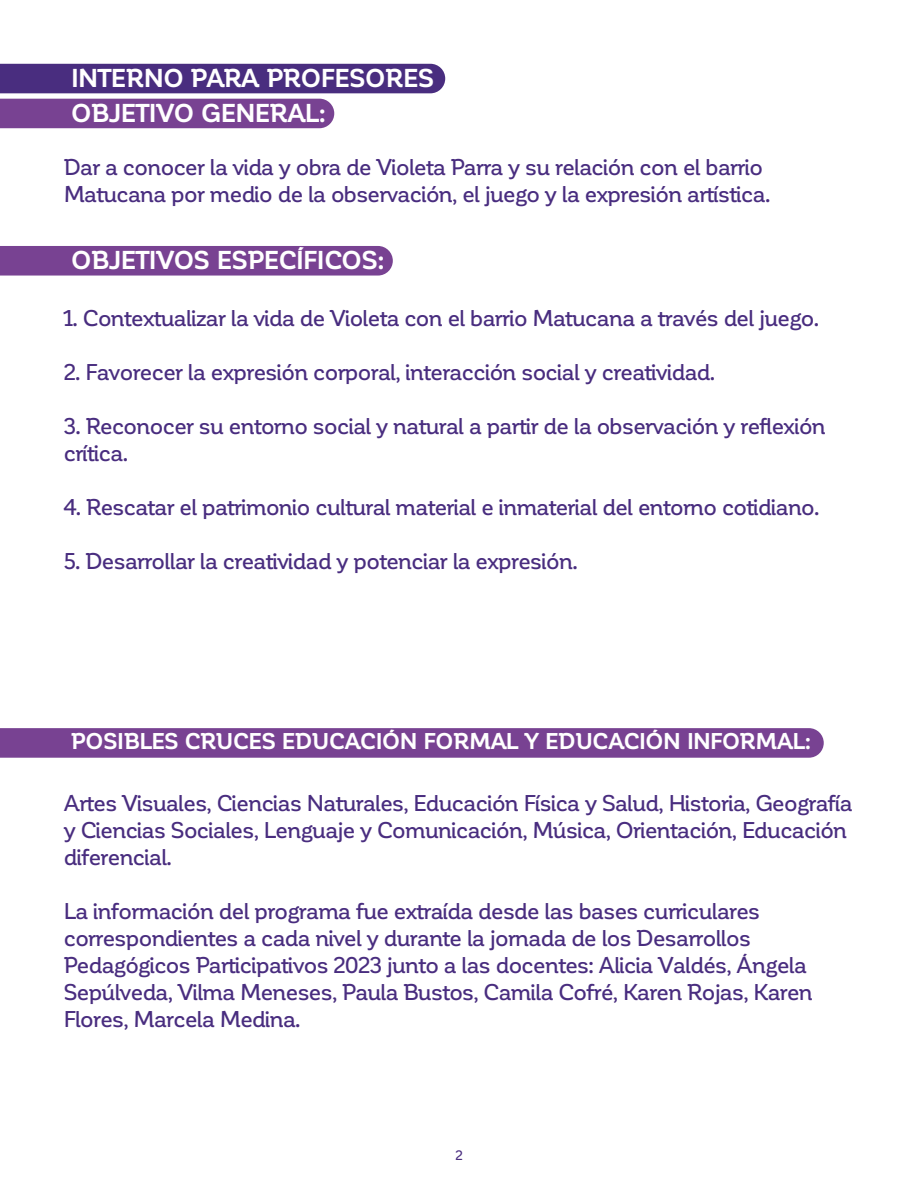
<style>
.page{position:relative;width:918px;height:1188px;background:#fff}
.page>*{position:absolute;margin:0;border:0;box-sizing:border-box;transform-origin:0 0}
.t1{font:700 25.5px/35px "Corporative";letter-spacing:-.01em;color:#fff}
.t2{font:500 22.5px/27px "Corporative";letter-spacing:-.03em;color:#492d7f}
.t3{font:700 22.5px "Corporative";letter-spacing:-.01em;color:#fff}
.t4{font:500 13.5px "Corporative";color:#492d7f}
</style>
<div class="page">
<div style="left:0;top:64px;width:445px;height:29px;background:#492d7f"></div>
<div style="left:0;top:99px;width:334px;height:29px;background:#784292"></div>
<div style="left:0;top:246px;width:393px;height:30px;background:#784292"></div>
<svg style="left:0;top:728px;width:824px;height:30px;background:#7a4593"></svg>
<p class="t1" style="left:71px;top:61px;width:364px">INTERNO PARA PROFESORES<br>OBJETIVO GENERAL:</p>
<p class="t2" style="left:64px;top:154px;width:708px">Dar a conocer la vida y obra de Violeta Parra y su relación con el barrio<br>Matucana por medio de la observación, el juego y la expresión artística.</p>
<p class="t1" style="left:71px;top:243px;width:315px">OBJETIVOS ESPECÍFICOS:</p>
<p class="t2" style="left:64px;top:305px;width:757px">1. Contextualizar la vida de Violeta con el barrio Matucana a través del juego.</p>
<p class="t2" style="left:64px;top:359px;width:653px">2. Favorecer la expresión corporal, interacción social y creatividad.</p>
<p class="t2" style="left:64px;top:413px;width:764px">3. Reconocer su entorno social y natural a partir de la observación y reflexión crítica.</p>
<p class="t2" style="left:64px;top:494px;width:757px">4. Rescatar el patrimonio cultural material e inmaterial del entorno cotidiano.</p>
<p class="t2" style="left:64px;top:548px;width:516px">5. Desarrollar la creatividad y potenciar la expresión.</p>
<p class="t3" style="left:71px;top:729px;width:741px">POSIBLES CRUCES EDUCACIÓN FORMAL Y EDUCACIÓN INFORMAL:</p>
<p class="t2" style="left:64px;top:790px;width:791px">Artes Visuales, Ciencias Naturales, Educación Física y Salud, Historia, Geografía y Ciencias Sociales, Lenguaje y Comunicación, Música, Orientación, Educación diferencial.</p>
<p class="t2" style="left:64px;top:898px;width:751px">La información del programa fue extraída desde las bases curriculares correspondientes a cada nivel y durante la jornada de los Desarrollos Pedagógicos Participativos 2023 junto a las docentes: Alicia Valdés, Ángela Sepúlveda, Vilma Meneses, Paula Bustos, Camila Cofré, Karen Rojas, Karen Flores, Marcela Medina.</p>
<p class="t4" style="left:455px;top:1148px;width:9px">2</p>
</div>
